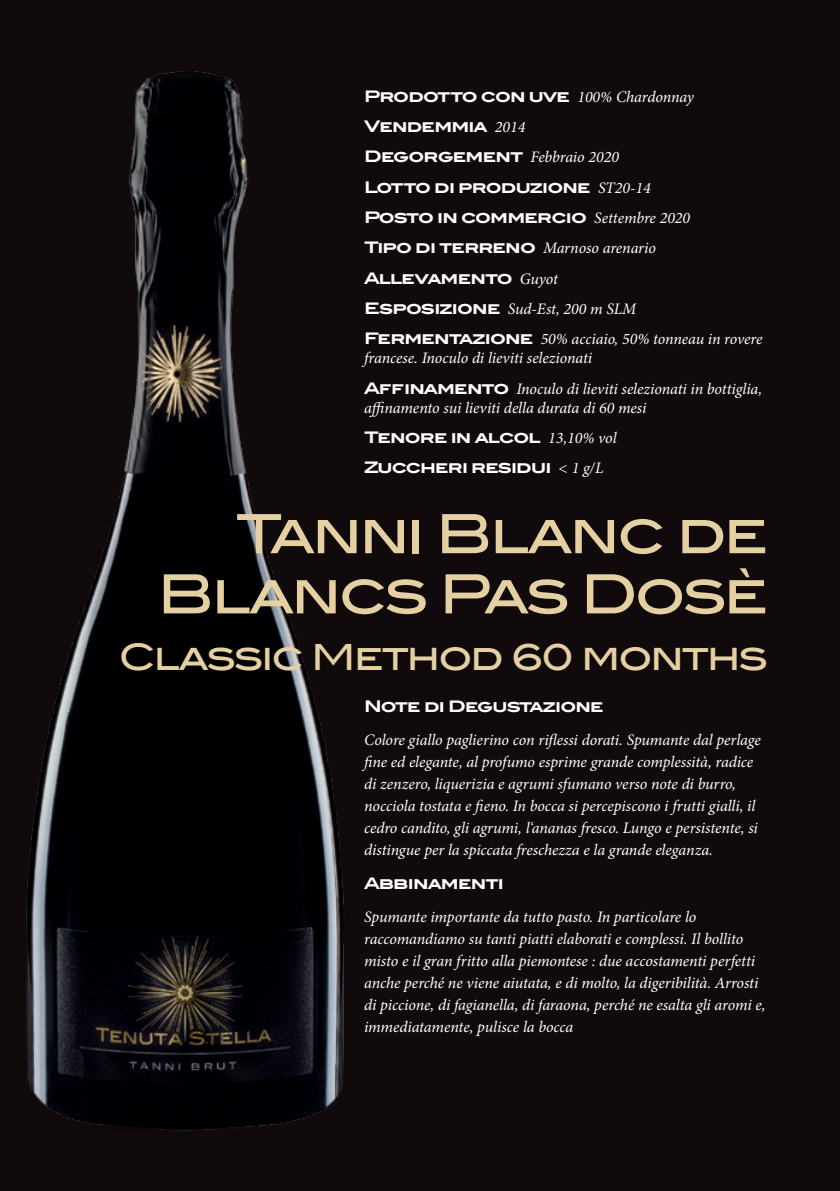
<style>
.page{position:relative;width:840px;height:1191px;background:#fff}
.page>*{position:absolute;margin:0;border:0;box-sizing:border-box;transform-origin:0 0}
.t1{font:54px/60.2px "Blair ITC Std";letter-spacing:-.05em;color:#e5d0a2;text-align:right}
.t2{font:36px "Blair ITC Std";letter-spacing:-.05em;color:#e5d0a2}
.t3{font:italic 16px/22px "Minion Pro";letter-spacing:-.01em;color:#fff}
.t4{font:700 16px/30.4px "Blair ITC Std";letter-spacing:-.05em;color:#fff}
.s1{font-family:"Minion Pro";font-weight:400;font-style:italic}
.s2{font-family:"Blair ITC Std";font-weight:700;font-style:normal}
</style>
<div class="page">
<div style="left:0;top:0;width:839px;height:1191px;background:#110a0c"></div>
<img style="left:26px;top:71px;width:318px;height:1060px">
<p class="t4" style="left:364px;top:80px;width:331px">Prodotto con uve <span class="s1">100% Chardonnay<br></span>Vendemmia <span class="s1">2014</span></p>
<p class="t3" style="left:364px;top:146px;width:256px"><span class="s2">Degorgement</span> Febbraio 2020</p>
<p class="t4" style="left:364px;top:171px;width:327px">Lotto di produzione <span class="s1">ST20-14<br></span>Posto in commercio <span class="s1">Settembre 2020</span></p>
<p class="t3" style="left:364px;top:237px;width:293px"><span class="s2">Tipo di terreno</span> Marnoso arenario</p>
<p class="t4" style="left:364px;top:262px;width:195px">Allevamento <span class="s1">Guyot</span></p>
<p class="t3" style="left:364px;top:294px;width:400px;line-height:30.4px"><span class="s2">Esposizione</span> Sud-Est, 200 m SLM<br><span class="s2">Fermentazione</span> 50% acciaio, 50% tonneau in rovere</p>
<p class="t3" style="left:364px;top:343px;width:399px;line-height:30.4px">francese. Inoculo di lieviti selezionati<br><span class="s2">Affinamento</span> Inoculo di lieviti selezionati in bottiglia,</p>
<p class="t3" style="left:364px;top:396px;width:283px">affinamento sui lieviti della durata di 60 mesi</p>
<p class="t4" style="left:364px;top:422px;width:254px">Tenore in alcol <span class="s1">13,10% vol<br></span>Zuccheri residui <span class="s1">&lt; 1 g/L</span></p>
<h1 class="t1" style="left:157px;top:504px;width:611px">Tanni Blanc de<br>Blancs Pas Dosè</h1>
<h2 class="t2" style="left:119px;top:635px;width:650px">Classic Method 60 months</h2>
<p class="t4" style="left:364px;top:690px;width:241px">Note di Degustazione</p>
<p class="t3" style="left:364px;top:729px;width:398px">Colore giallo paglierino con riflessi dorati. Spumante dal perlage fine ed elegante, al profumo esprime grande complessità, radice di zenzero, liquerizia e agrumi sfumano verso note di burro, nocciola tostata e fieno. In bocca si percepiscono i frutti gialli, il cedro candito, gli agrumi, l‘ananas fresco. Lungo e persistente, si distingue per la spiccata freschezza e la grande eleganza.</p>
<p class="t4" style="left:364px;top:867px;width:141px">Abbinamenti</p>
<p class="t3" style="left:364px;top:905px;width:403px">Spumante importante da tutto pasto. In particolare lo raccomandiamo su tanti piatti elaborati e complessi. Il bollito misto e il gran fritto alla piemontese : due accostamenti perfetti anche perché ne viene aiutata, e di molto, la digeribilità. Arrosti di piccione, di fagianella, di faraona, perché ne esalta gli aromi e, immediatamente, pulisce la bocca</p>
</div>
